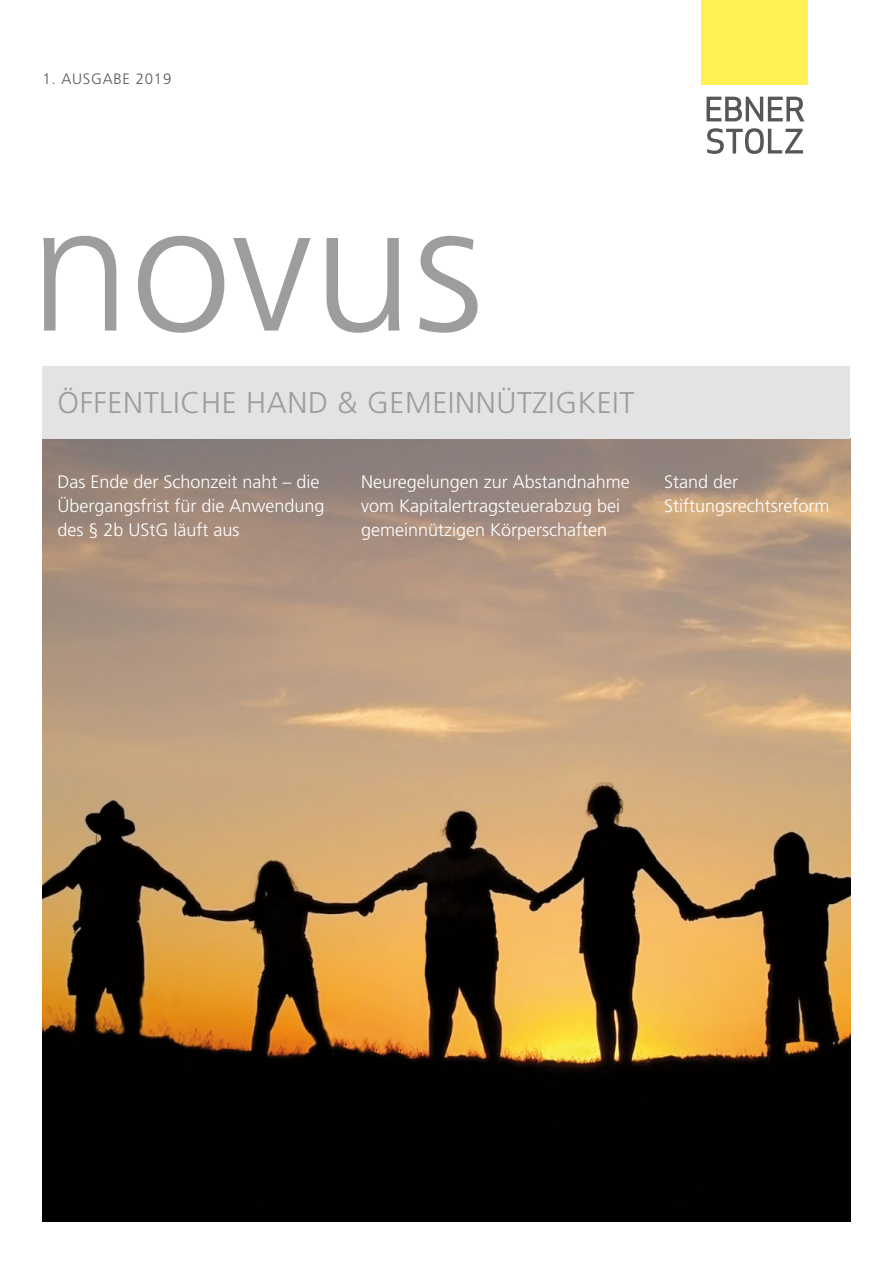
<style>
.page{position:relative;width:893px;height:1263px;background:#fff}
.page>*{position:absolute;margin:0;border:0;box-sizing:border-box;transform-origin:0 0}
.t1{font:300 181.5px "Frutiger LT Std";color:#9d9d9c}
.t2{font:300 30px "Frutiger LT Std";letter-spacing:.02em;color:#9d9d9c}
.t3{font:300 18px/24px "Frutiger LT Std";color:#fff}
.t4{font:300 15px "Frutiger LT Std";letter-spacing:.05em;color:#575756}
</style>
<div class="page">
<img style="left:43px;top:439px;width:807px;height:782px">
<svg style="left:706px;top:97px;width:98px;height:24px"></svg>
<svg style="left:707px;top:128px;width:96px;height:26px"></svg>
<div style="left:702px;top:0;width:106px;height:85px;background:#fff155"></div>
<div style="left:43px;top:367px;width:807px;height:72px;background:#e3e3e3"></div>
<p class="t4" style="left:43px;top:71px;width:130px">1. AUSGABE 2019</p>
<h1 class="t1" style="left:30px;top:165px;width:455px">novus</h1>
<h2 class="t2" style="left:57px;top:385px;width:579px">ÖFFENTLICHE HAND &amp; GEMEINNÜTZIGKEIT</h2>
<p class="t3" style="left:57px;top:470px;width:269px">Das Ende der Schonzeit naht – die<br>Übergangsfrist für die Anwendung des § 2b UStG läuft aus</p>
<p class="t3" style="left:361px;top:470px;width:270px">Neuregelungen zur Abstandnahme vom Kapitalertragsteuerabzug bei gemeinnützigen Körperschaften</p>
<p class="t3" style="left:664px;top:470px;width:167px">Stand der<br>Stiftungsrechtsreform</p>
</div>
